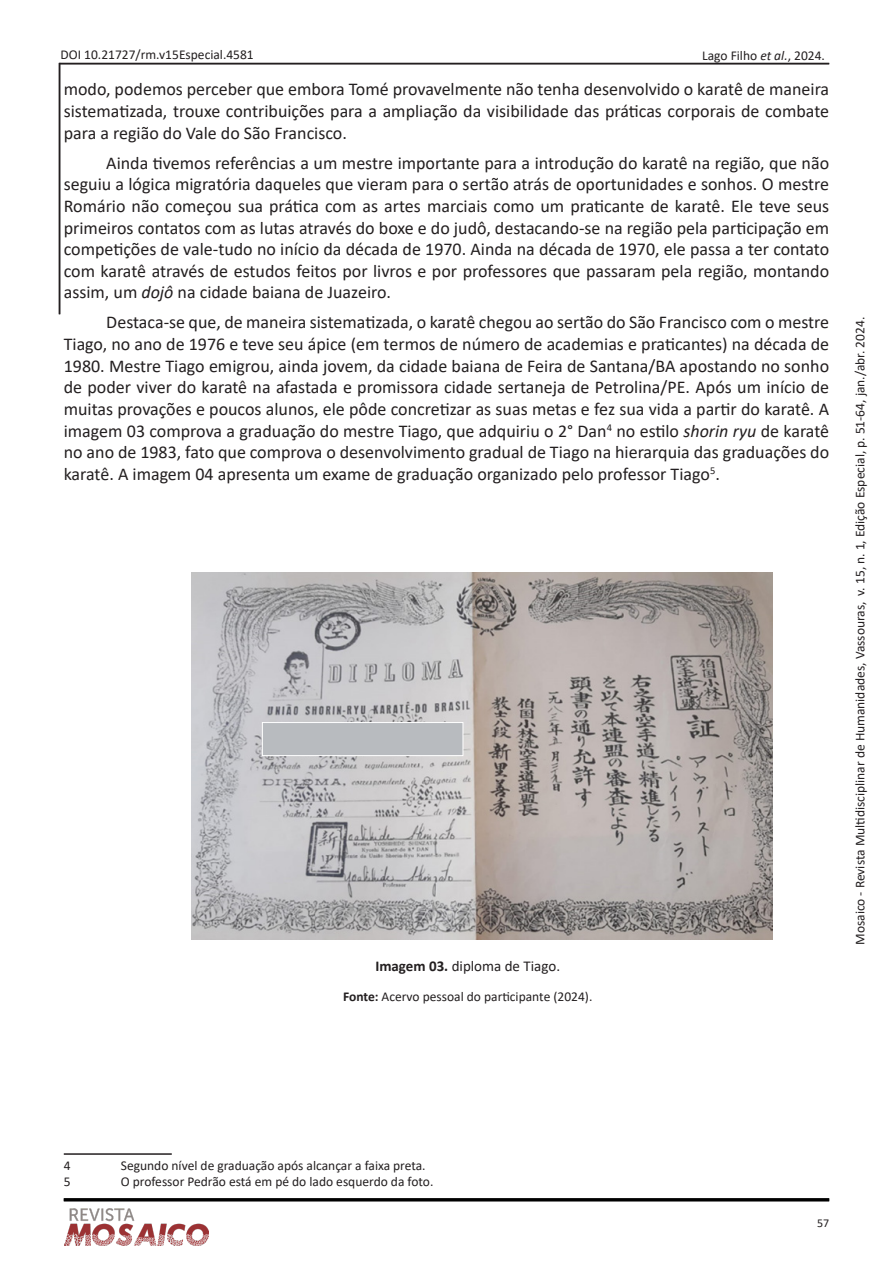
<style>
.page{position:relative;width:893px;height:1263px;background:#fff}
.page>*{position:absolute;margin:0;border:0;box-sizing:border-box;transform-origin:0 0}
.RM_corpo_de_texto{font:18px/21.6px "Calibri";color:#231f20;text-align:justify}
.RM_corpo_de_texto-2{font:15px "Calibri";color:#231f20}
.RM_corpo_de_texto-3{font:13.5px "Calibri";color:#231f20}
.t1{font:12px "Calibri";color:#231f20}
.s1{font-style:italic}
.s2{font-weight:700}
.s3{color:#fff}
</style>
<div class="page">
<img style="left:64px;top:1208px;width:145px;height:38px">
<hr style="left:59px;top:63px;width:770px;height:1px;background:#231f20">
<hr style="left:64px;top:1198px;width:765px;height:3px;background:#000">
<hr style="left:59px;top:63px;width:1px;height:251px;background:#231f20">
<hr style="left:64px;top:1153px;width:108px;height:2px;background:#231f20">
<img style="left:192px;top:573px;width:580px;height:367px">
<div style="left:262px;top:722px;width:201px;height:34px;background:#b8bbbf;border:1px solid #fff"></div>
<p class="RM_corpo_de_texto-3" style="left:61px;top:45px;width:195px">DOI 10.21727/rm.v15Especial.4581</p>
<p class="RM_corpo_de_texto" style="left:64px;top:78px;width:767px">modo, podemos perceber que embora Tomé provavelmente não tenha desenvolvido o karatê de maneira sistematizada, trouxe contribuições para a ampliação da visibilidade das práticas corporais de combate para a região do Vale do São Francisco.</p>
<p class="RM_corpo_de_texto" style="left:64px;top:152px;width:767px;text-indent:43px">Ainda tivemos referências a um mestre importante para a introdução do karatê na região, que não seguiu a lógica migratória daqueles que vieram para o sertão atrás de oportunidades e sonhos. O mestre Romário não começou sua prática com as artes marciais como um praticante de karatê. Ele teve seus primeiros contatos com as lutas através do boxe e do judô, destacando-se na região pela participação em competições de vale-tudo no início da década de 1970. Ainda na década de 1970, ele passa a ter contato com karatê através de estudos feitos por livros e por professores que passaram pela região, montando assim, um <span class="s1">dojô</span> na cidade baiana de Juazeiro.</p>
<p class="RM_corpo_de_texto" style="left:64px;top:311px;width:767px;text-indent:43px">Destaca-se que, de maneira sistematizada, o karatê chegou ao sertão do São Francisco com o mestre Tiago, no ano de 1976 e teve seu ápice (em termos de número de academias e praticantes) na década de 1980. Mestre Tiago emigrou, ainda jovem, da cidade baiana de Feira de Santana/BA apostando no sonho de poder viver do karatê na afastada e promissora cidade sertaneja de Petrolina/PE. Após um início de muitas provações e poucos alunos, ele pôde concretizar as suas metas e fez sua vida a partir do karatê. A imagem 03 comprova a graduação do mestre Tiago, que adquiriu o 2° Dan<sup>4</sup> no estilo <span class="s1">shorin ryu</span> de karatê no ano de 1983, fato que comprova o desenvolvimento gradual de Tiago na hierarquia das graduações do karatê. A imagem 04 apresenta um exame de graduação organizado pelo professor Tiago<sup>5</sup>.</p>
<p class="RM_corpo_de_texto-3" style="left:702px;top:46px;width:124px">Lago Filho <span class="s1">et al.</span>, 2024.</p>
<p class="RM_corpo_de_texto-2" style="left:375px;top:956px;width:186px"><span class="s2">Imagem 03.</span> diploma de Tiago.</p>
<p class="RM_corpo_de_texto-3" style="left:343px;top:987px;width:251px"><span class="s2">Fonte:</span> Acervo pessoal do participante (2024).</p>
<p class="RM_corpo_de_texto-3" style="left:851px;top:945px;width:629px;rotate:-90deg">Mosaico - Revista Multidisciplinar de Humanidades, Vassouras, v. 15, n. 1, Edição Especial, p. 51-64, jan./abr. <span class="s3">2024.</span></p>
<p class="RM_corpo_de_texto-3" style="left:64px;top:1156px;width:8px">4</p>
<p class="RM_corpo_de_texto-3" style="left:121px;top:1156px;width:306px">Segundo nível de graduação após alcançar a faixa preta.</p>
<p class="RM_corpo_de_texto-3" style="left:64px;top:1172px;width:8px">5</p>
<p class="RM_corpo_de_texto-3" style="left:121px;top:1172px;width:314px">O professor Pedrão está em pé do lado esquerdo da foto.</p>
<p class="t1" style="left:817px;top:1215px;width:14px">57</p>
</div>
